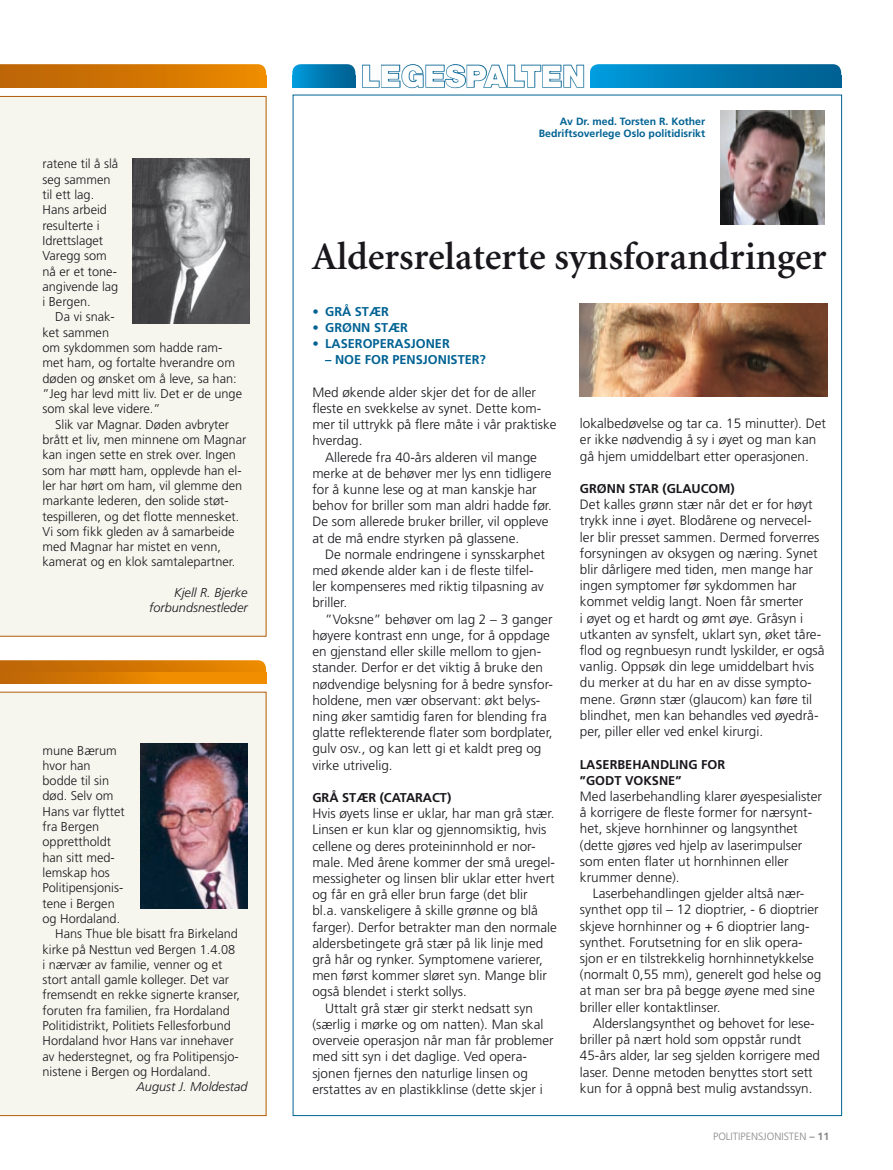
<style>
.page{position:relative;width:893px;height:1170px;background:#fff}
.page>*{position:absolute;margin:0;border:0;box-sizing:border-box;transform-origin:0 0}
.t1{font:600 39px "Minion";color:#1a171c}
.t2{font:900 30px "Helvetica Neue";color:#fff}
.t3{font:300 13.5px/16.2px "Frutiger";color:#1a171c}
.t4{font:300 12.75px/15.3px "Frutiger";color:#1a171c}
.t5{font:700 12.75px/16.2px "Frutiger";color:#1a171c}
.t6{font:700 12.75px "Frutiger";color:#006293}
.t7{font:italic 300 12.75px/15.3px "Frutiger";color:#1a171c;text-align:right}
.t8{font:700 10.5px/12.6px "Frutiger";color:#006293;text-align:right}
.t9{font:300 10.5px "Frutiger";color:#87888a}
.s1{font-weight:700}
</style>
<div class="page">
<div style="left:292px;top:64px;width:63px;height:24px;background:linear-gradient(to right,#059bdc,#005c8c);border-radius:9px"></div>
<div style="left:590px;top:64px;width:251px;height:24px;background:linear-gradient(to right,#019adb,#005c8c);border-radius:9px"></div>
<svg style="left:0;top:64px;width:266px;height:12px;background:#d37807"></svg>
<div style="left:0;top:96px;width:267px;height:541px;background:#f7f6ee"></div>
<svg style="left:362px;top:64px;width:223px;height:25px"></svg>
<svg style="left:292px;top:75px;width:63px;height:13px"></svg>
<svg style="left:590px;top:75px;width:251px;height:13px;background:#007ab3"></svg>
<img style="left:580px;top:304px;width:247px;height:92px">
<svg style="left:0;top:76px;width:266px;height:12px;background:#d27502"></svg>
<img style="left:721px;top:111px;width:103px;height:113px">
<img style="left:133px;top:159px;width:116px;height:165px">
<svg style="left:0;top:660px;width:266px;height:12px;background:#d37909"></svg>
<div style="left:0;top:691px;width:267px;height:425px;background:#f7f6ee"></div>
<svg style="left:0;top:672px;width:266px;height:11px;background:#de7f01"></svg>
<img style="left:140px;top:743px;width:108px;height:165px">
<p class="t4" style="left:43px;top:156px;width:77px">ratene til å slå seg sammen til ett lag.<br>Hans arbeid resulterte i<br>Idrettslaget<br>Varegg som nå er et tone&shy;angivende lag i Bergen.</p>
<p class="t4" style="left:43px;top:309px;width:201px;text-indent:13px">Da vi snak-<br>ket sammen<br>om sykdommen som hadde ram&shy;met ham, og fortalte hverandre om døden og ønsket om å leve, sa han: ”Jeg har levd mitt liv. Det er de unge som skal leve videre.”</p>
<p class="t4" style="left:43px;top:417px;width:205px;text-indent:13px">Slik var Magnar. Døden avbryter brått et liv, men minnene om Magnar kan ingen sette en strek over. I ngen som har møtt ham, opplevde han el&shy;ler har hørt om ham, vil glemme den markante lederen, den solide støt&shy;tespilleren, og det flotte mennesket.<br>Vi som fikk gleden av å samarbeide med Magnar har mistet en venn, kamerat og en klok samtalepartner.</p>
<p class="t7" style="left:149px;top:585px;width:100px">Kjell R. Bjerke forbundsnestleder</p>
<p class="t4" style="left:43px;top:742px;width:76px">mune Bærum</p>
<p class="t4" style="left:43px;top:758px;width:50px">hvor han</p>
<p class="t4" style="left:43px;top:773px;width:68px">bodde til sin</p>
<p class="t4" style="left:43px;top:788px;width:72px">død. Selv om</p>
<p class="t4" style="left:43px;top:803px;width:84px">Hans var flyttet</p>
<p class="t4" style="left:43px;top:819px;width:58px">fra Bergen</p>
<p class="t4" style="left:43px;top:834px;width:70px">opprettholdt</p>
<p class="t4" style="left:43px;top:849px;width:74px">han sitt med-</p>
<p class="t4" style="left:43px;top:865px;width:69px">lemskap hos</p>
<p class="t4" style="left:43px;top:880px;width:82px">Politipensjonis-</p>
<p class="t4" style="left:43px;top:895px;width:74px">tene i Bergen</p>
<p class="t4" style="left:43px;top:911px;width:79px">og Hordaland.</p>
<p class="t4" style="left:55px;top:926px;width:184px">Hans Thue ble bisatt fra Birkeland</p>
<p class="t4" style="left:43px;top:941px;width:194px">kirke på Nesttun ved Bergen 1.4.08</p>
<p class="t4" style="left:43px;top:956px;width:181px">i nærvær av familie, venner og et</p>
<p class="t4" style="left:43px;top:972px;width:188px">stort antall gamle kolleger. Det var</p>
<p class="t4" style="left:43px;top:987px;width:199px">fremsendt en rekke signerte kranser,</p>
<p class="t4" style="left:43px;top:1002px;width:189px">foruten fra familien, fra Hordaland</p>
<p class="t4" style="left:43px;top:1018px;width:190px">Politidistrikt, Politiets Fellesforbund</p>
<p class="t4" style="left:43px;top:1033px;width:193px">Hordaland hvor Hans var innehaver</p>
<p class="t4" style="left:43px;top:1048px;width:198px">av hederstegnet, og fra Politipensjo-</p>
<p class="t4" style="left:43px;top:1064px;width:170px">nistene i Bergen og Hordaland.</p>
<p class="t7" style="left:136px;top:1079px;width:113px">August J. Moldestad</p>
<h2 class="t2" style="left:361px;top:58px;width:226px">LEGESPALTEN</h2>
<p class="t8" style="left:539px;top:115px;width:168px">AV DR. MED. TORSTEN R. KOTHER<br>BEDRIFTSOVERLEGE OSLO POLITIDISRIKT</p>
<h1 class="t1" style="left:312px;top:237px;width:516px">Aldersrelaterte synsforandringer</h1>
<p class="t6" style="left:312px;top:304px;width:75px">• GRÅ STÆR</p>
<p class="t6" style="left:312px;top:320px;width:94px">• GRØNN STÆR</p>
<p class="t6" style="left:312px;top:336px;width:69px">• LASEROPERA</p>
<p class="t6" style="left:404px;top:336px;width:39px">SJONER</p>
<p class="t6" style="left:325px;top:352px;width:162px">– NOE FOR PENSJONISTER?</p>
<p class="t3" style="left:312px;top:384px;width:246px">Med økende alder skjer det for de aller fleste en svekkelse av synet. Dette kom&shy;mer til uttrykk på flere måte i vår praktiske hverdag.</p>
<p class="t3" style="left:312px;top:449px;width:241px;text-indent:13px">Allerede fra 40-års alderen vil mange merke at de behøver mer lys enn tidligere for å kunne lese og at man kanskje har behov for briller som man aldri hadde før.<br>De som allerede bruker briller, vil oppleve at de må endre styrken på glassene.</p>
<p class="t3" style="left:312px;top:546px;width:234px;text-indent:13px">De normale endringene i synsskarphet med økende alder kan i de fleste tilfel&shy;ler kompenseres med riktig tilpasning av briller.</p>
<p class="t3" style="left:312px;top:611px;width:242px;text-indent:13px">”Voksne” behøver om lag 2 – 3 ganger høyere kontrast enn unge, for å oppdage en gjenstand eller skille mellom to gjen&shy;stander. Derfor er det viktig å bruke den nødvendige belysning for å bedre synsfor&shy;holdene, men vær observant: økt belys&shy;ning øker samtidig faren for blending fra glatte reflekterende flater som bordplater, gulv osv., og kan lett gi et kaldt preg og virke utrivelig.</p>
<p class="t5" style="left:312px;top:789px;width:103px">GRÅ STÆR (CATARAC</p>
<p class="t5" style="left:440px;top:789px;width:13px">T)</p>
<p class="t3" style="left:312px;top:805px;width:244px">Hvis øyets linse er uklar, har man grå stær.</p>
<p class="t3" style="left:312px;top:821px;width:236px">Linsen er kun klar og gjennomsiktig, hvis</p>
<p class="t3" style="left:312px;top:838px;width:225px">cellene og deres proteininnhold er nor-</p>
<p class="t3" style="left:312px;top:854px;width:244px">male. Med årene kommer der små uregel-</p>
<p class="t3" style="left:312px;top:870px;width:244px">messigheter og linsen blir uklar etter hvert</p>
<p class="t3" style="left:312px;top:886px;width:217px">og får en grå eller brun farge (det blir</p>
<p class="t3" style="left:312px;top:902px;width:227px">bl.a. vanskeligere å skille grønne og blå</p>
<p class="t3" style="left:312px;top:919px;width:246px">farger). Derfor betrakter man den normale</p>
<p class="t3" style="left:312px;top:935px;width:233px">aldersbetingete grå stær på lik linje med</p>
<p class="t3" style="left:312px;top:951px;width:232px">grå hår og rynker. Symptomene varierer,</p>
<p class="t3" style="left:312px;top:967px;width:236px">men først kommer sløret syn. Mange blir</p>
<p class="t3" style="left:312px;top:983px;width:156px">også blendet i sterkt sollys.</p>
<p class="t3" style="left:325px;top:1000px;width:209px">Uttalt grå stær gir sterkt nedsatt syn</p>
<p class="t3" style="left:312px;top:1016px;width:233px">(særlig i mørke og om natten). Man skal</p>
<p class="t3" style="left:312px;top:1032px;width:243px">overveie operasjon når man får problemer</p>
<p class="t3" style="left:312px;top:1048px;width:216px">med sitt syn i det daglige. Ved opera-</p>
<p class="t3" style="left:312px;top:1064px;width:217px">sjonen fjernes den naturlige linsen og</p>
<p class="t3" style="left:312px;top:1081px;width:232px">erstattes av en plastikklinse (dette skjer i</p>
<p class="t3" style="left:580px;top:415px;width:248px">lokalbedøvelse og tar ca. 15 minutter). Det er ikke nødvendig å sy i øyet og man kan gå hjem umiddelbart etter operasjonen.</p>
<p class="t5" style="left:580px;top:480px;width:10px">GRØ</p>
<p class="t5" style="left:607px;top:480px;width:129px">NN STAR (GLAUCOM)</p>
<p class="t3" style="left:580px;top:496px;width:246px">Det kalles grønn stær når det er for høyt trykk inne i øyet. Blodårene og nervecel&shy;ler blir presset sammen. Dermed forverres forsyningen av oksygen og næring. Synet blir dårligere med tiden, men mange har ingen symptomer før sykdommen har kommet veldig langt. Noen får smerter<br>i øyet og et hardt og ømt øye. Gråsyn i utkanten av synsfelt, uklart syn, øket tåre&shy;flod og regnbuesyn rundt lyskilder, er også vanlig. Oppsøk din lege umiddelbart hvis du merker at du har en av disse sympto&shy;mene. Grønn stær (glaucom) kan føre til blindhet, men kan behandles ved øyedrå&shy;per, piller eller ved enkel kirurgi.</p>
<p class="t5" style="left:580px;top:756px;width:32px">LASERBEHA</p>
<p class="t5" style="left:580px;top:756px;width:144px;text-indent:71px">NDLING FOR ”GODT VOKSNE”</p>
<p class="t3" style="left:580px;top:788px;width:244px">Med laserbehandling klarer øyespesialister å korrigere de fleste former for nærsynt&shy;het, skjeve hornhinner og langsynthet (dette gjøres ved hjelp av laserimpulser som enten flater ut hornhinnen eller krummer denne).</p>
<p class="t3" style="left:580px;top:885px;width:243px;text-indent:13px">Laserbehandlingen gjelder altså nær&shy;synthet opp til – 12 dioptrier, - 6 dioptrier skjeve hornhinner og + 6 dioptrier lang&shy;synthet. Forutsetning for en slik opera&shy;sjon er en tilstrekkelig hornhinnetykkelse (normalt 0,55 mm), generelt god helse og at man ser bra på begge øyene med sine briller eller kontaktlinser.</p>
<p class="t3" style="left:580px;top:1015px;width:242px;text-indent:13px">Alderslangsynthet og behovet for lese&shy;briller på nært hold som oppstår rundt 45-års alder, lar seg sjelden korrigere med laser. Denne metoden benyttes stort sett kun for å oppnå best mulig avstandssyn.</p>
<p class="t9" style="left:713px;top:1129px;width:118px">Politipensjonisten <span class="s1">– 11</span></p>
</div>
